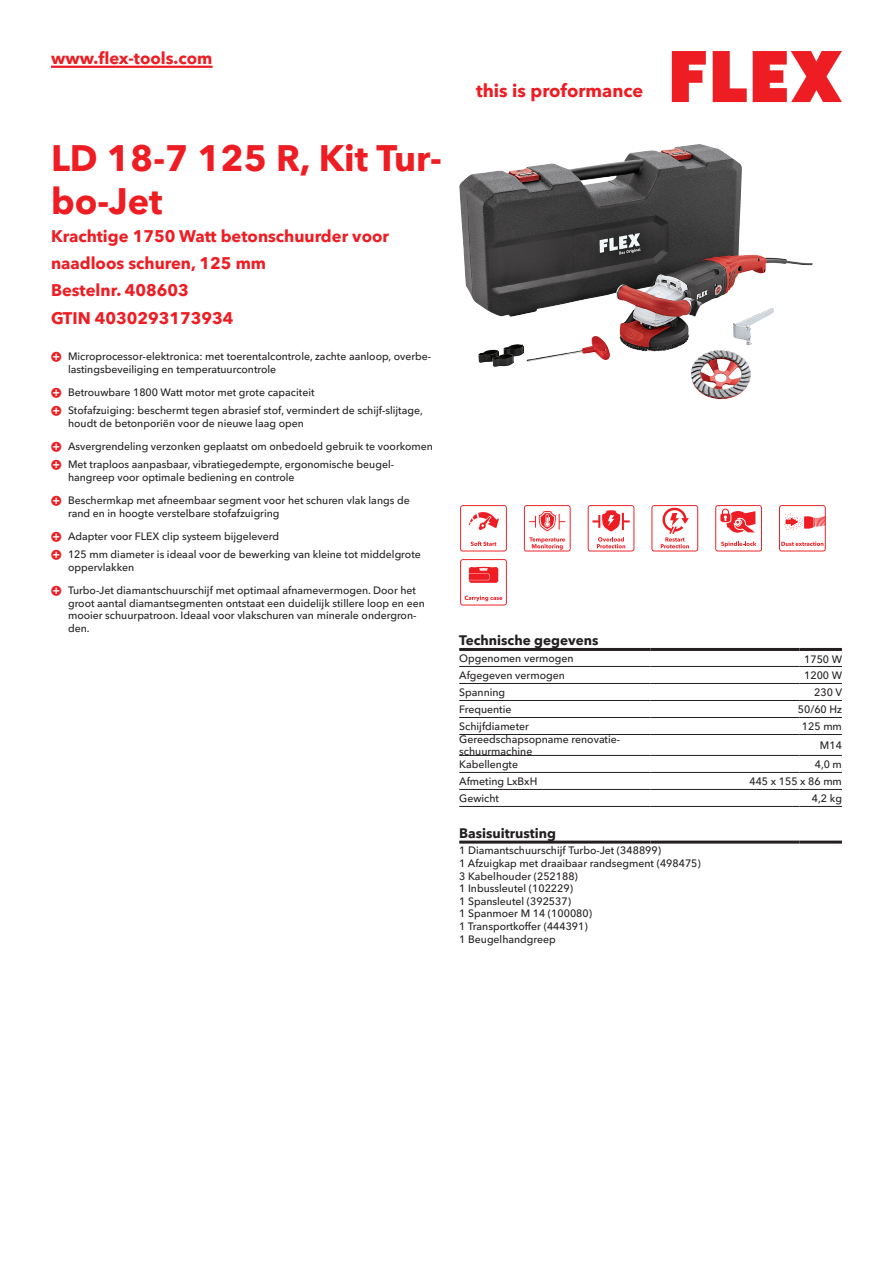
<style>
.page{position:relative;width:893px;height:1263px;background:#fff}
.page>*{position:absolute;margin:0;border:0;box-sizing:border-box;transform-origin:0 0}
.CB_AF_Product-name{font:700 36px/43.2px "Avenir Next W1 G";color:#ee1d23}
.t1{font:700 18px "Avenir Next W1 G";color:#ee1d23}
.CB_AF_Product-short{font:700 16.5px/27px "Avenir Next W1 G";color:#ee1d23}
.CB_AF_Order-number{font:700 16.5px "Avenir Next W1 G";color:#ee1d23}
.CB_AF_Table-headline{font:700 13.5px "Avenir Next W1 G";color:#231f20}
.CB_AF_Table-specific{font:500 10.5px/12.6px "Avenir Next W1 G";color:#231f20}
</style>
<div class="page">
<svg style="left:672px;top:51px;width:34px;height:51px"></svg>
<svg style="left:713px;top:51px;width:34px;height:51px"></svg>
<svg style="left:753px;top:51px;width:89px;height:51px"></svg>
<hr style="left:51px;top:66px;width:162px;height:2px;background:#ee1d23">
<img style="left:459px;top:144px;width:240px;height:205px">
<hr style="left:459px;top:666px;width:192px;height:1px;background:#231f20">
<hr style="left:651px;top:666px;width:148px;height:1px;background:#231f20">
<hr style="left:799px;top:666px;width:43px;height:1px;background:#231f20">
<hr style="left:459px;top:683px;width:192px;height:1px;background:#231f20">
<hr style="left:651px;top:683px;width:148px;height:1px;background:#231f20">
<hr style="left:799px;top:683px;width:43px;height:1px;background:#231f20">
<hr style="left:459px;top:700px;width:192px;height:1px;background:#231f20">
<hr style="left:651px;top:700px;width:148px;height:1px;background:#231f20">
<hr style="left:799px;top:700px;width:43px;height:1px;background:#231f20">
<hr style="left:459px;top:717px;width:192px;height:1px;background:#231f20">
<hr style="left:651px;top:717px;width:148px;height:1px;background:#231f20">
<hr style="left:799px;top:717px;width:43px;height:1px;background:#231f20">
<hr style="left:459px;top:734px;width:192px;height:1px;background:#231f20">
<hr style="left:651px;top:734px;width:148px;height:1px;background:#231f20">
<hr style="left:799px;top:734px;width:43px;height:1px;background:#231f20">
<hr style="left:459px;top:755px;width:192px;height:1px;background:#231f20">
<hr style="left:651px;top:755px;width:148px;height:1px;background:#231f20">
<hr style="left:799px;top:755px;width:43px;height:1px;background:#231f20">
<hr style="left:459px;top:772px;width:192px;height:1px;background:#231f20">
<hr style="left:651px;top:772px;width:148px;height:1px;background:#231f20">
<hr style="left:799px;top:772px;width:43px;height:1px;background:#231f20">
<hr style="left:459px;top:789px;width:192px;height:1px;background:#231f20">
<hr style="left:651px;top:789px;width:148px;height:1px;background:#231f20">
<hr style="left:799px;top:789px;width:43px;height:1px;background:#231f20">
<hr style="left:459px;top:806px;width:192px;height:1px;background:#231f20">
<hr style="left:651px;top:806px;width:148px;height:1px;background:#231f20">
<hr style="left:799px;top:806px;width:43px;height:1px;background:#231f20">
<hr style="left:459px;top:648px;width:192px;height:3px;background:#231f20">
<hr style="left:651px;top:648px;width:148px;height:3px;background:#231f20">
<hr style="left:799px;top:648px;width:43px;height:3px;background:#231f20">
<hr style="left:459px;top:840px;width:192px;height:3px;background:#231f20">
<hr style="left:651px;top:840px;width:148px;height:3px;background:#231f20">
<hr style="left:799px;top:840px;width:43px;height:3px;background:#231f20">
<svg style="left:460px;top:505px;width:47px;height:46px"></svg>
<svg style="left:524px;top:505px;width:47px;height:46px"></svg>
<svg style="left:588px;top:505px;width:46px;height:46px"></svg>
<svg style="left:651px;top:505px;width:47px;height:46px"></svg>
<svg style="left:715px;top:505px;width:47px;height:46px"></svg>
<svg style="left:779px;top:505px;width:47px;height:46px"></svg>
<svg style="left:460px;top:559px;width:47px;height:46px"></svg>
<h3 class="CB_AF_Product-short" style="left:51px;top:43px;width:163px">www.flex-tools.com</h3>
<p class="CB_AF_Product-name" style="left:51px;top:134px;width:392px">LD 18-7 125 R, Kit Tur&shy;bo-Jet</p>
<p class="CB_AF_Product-short" style="left:51px;top:221px;width:340px">Krachtige 1750 Watt betonschuurder voor naadloos schuren, 125 mm</p>
<p class="CB_AF_Order-number" style="left:51px;top:277px;width:139px">Bestelnr. 408603</p>
<p class="CB_AF_Order-number" style="left:51px;top:305px;width:184px">GTIN 4030293173934</p>
<p class="CB_AF_Table-specific" style="left:68px;top:349px;width:365px">Microprocessor-elektronica: met toerentalcontrole, zachte aanloop, overbe&shy;lastingsbeveiliging en temperatuurcontrole</p>
<p class="CB_AF_Table-specific" style="left:68px;top:385px;width:248px">Betrouwbare 1800 Watt motor met grote capaciteit</p>
<p class="CB_AF_Table-specific" style="left:68px;top:403px;width:356px">Stofafzuiging: beschermt tegen abrasief stof, vermindert de schijf-slijtage, houdt de betonporiën voor de nieuwe laag open</p>
<p class="CB_AF_Table-specific" style="left:68px;top:439px;width:366px">Asvergrendeling verzonken geplaatst om onbedoeld gebruik te voorkomen</p>
<p class="CB_AF_Table-specific" style="left:68px;top:457px;width:328px">Met traploos aanpasbaar, vibratiegedempte, ergonomische beugel&shy;hangreep voor optimale bediening en controle</p>
<p class="CB_AF_Table-specific" style="left:68px;top:493px;width:343px">Beschermkap met afneembaar segment voor het schuren vlak langs de rand en in hoogte verstelbare stofafzuigring</p>
<p class="CB_AF_Table-specific" style="left:68px;top:529px;width:213px">Adapter voor FLEX clip systeem bijgeleverd</p>
<p class="CB_AF_Table-specific" style="left:68px;top:547px;width:354px">125 mm diameter is ideaal voor de bewerking van kleine tot middelgrote oppervlakken</p>
<p class="CB_AF_Table-specific" style="left:68px;top:583px;width:358px">Turbo-Jet diamantschuurschijf met optimaal afnamevermogen. Door het groot aantal diamantsegmenten ontstaat een duidelijk stillere loop en een mooier schuurpatroon. Ideaal voor vlakschuren van minerale ondergron&shy;den.</p>
<h2 class="t1" style="left:476px;top:77px;width:169px">this is proformance</h2>
<p class="CB_AF_Table-headline" style="left:459px;top:630px;width:141px">Technische gegevens</p>
<p class="CB_AF_Table-specific" style="left:459px;top:651px;width:116px">Opgenomen vermogen</p>
<p class="CB_AF_Table-specific" style="left:804px;top:652px;width:39px">1750 W</p>
<p class="CB_AF_Table-specific" style="left:459px;top:668px;width:107px">Afgegeven vermogen</p>
<p class="CB_AF_Table-specific" style="left:804px;top:668px;width:39px">1200 W</p>
<p class="CB_AF_Table-specific" style="left:459px;top:685px;width:48px">Spanning</p>
<p class="CB_AF_Table-specific" style="left:814px;top:685px;width:29px">230 V</p>
<p class="CB_AF_Table-specific" style="left:459px;top:702px;width:54px">Frequentie</p>
<p class="CB_AF_Table-specific" style="left:798px;top:702px;width:46px">50/60 Hz</p>
<p class="CB_AF_Table-specific" style="left:459px;top:719px;width:71px">Schijfdiameter</p>
<p class="CB_AF_Table-specific" style="left:802px;top:719px;width:41px">125 mm</p>
<p class="CB_AF_Table-specific" style="left:459px;top:732px;width:162px">Gereedschapsopname renovatie&shy;schuurmachine</p>
<p class="CB_AF_Table-specific" style="left:820px;top:738px;width:23px">M14</p>
<p class="CB_AF_Table-specific" style="left:459px;top:757px;width:60px">Kabellengte</p>
<p class="CB_AF_Table-specific" style="left:815px;top:757px;width:29px">4,0 m</p>
<p class="CB_AF_Table-specific" style="left:459px;top:774px;width:80px">Afmeting LxBxH</p>
<p class="CB_AF_Table-specific" style="left:749px;top:774px;width:94px">445 x 155 x 86 mm</p>
<p class="CB_AF_Table-specific" style="left:459px;top:791px;width:41px">Gewicht</p>
<p class="CB_AF_Table-specific" style="left:812px;top:791px;width:32px">4,2 kg</p>
<p class="CB_AF_Table-headline" style="left:459px;top:822px;width:98px">Basisuitrusting</p>
<p class="CB_AF_Table-specific" style="left:459px;top:843px;width:243px">1 Diamantschuurschijf Turbo-Jet (348899)<br>1 Afzuigkap met draaibaar randsegment (498475)<br>3 Kabelhouder (252188)<br>1 Inbussleutel (102229)<br>1 Spansleutel (392537)<br>1 Spanmoer M 14 (100080)<br>1 Transportkoffer (444391)<br>1 Beugelhandgreep</p>
</div>
